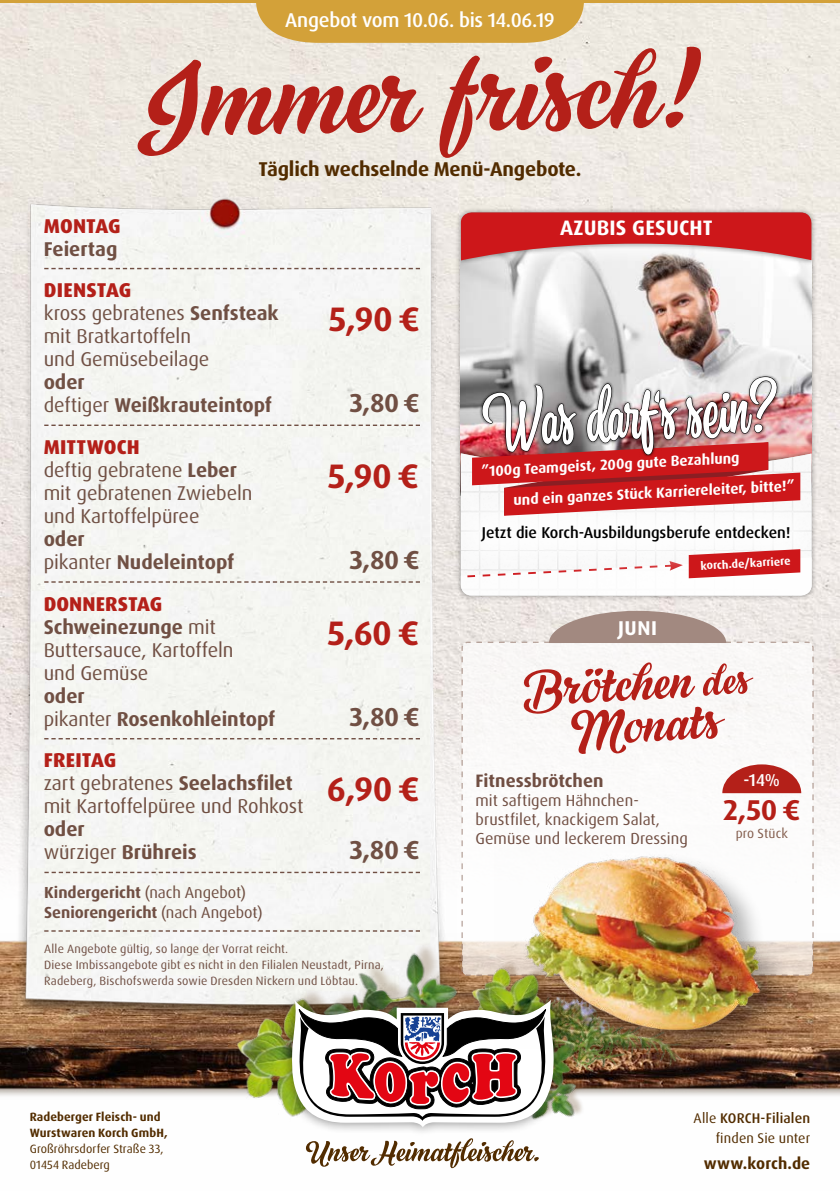
<style>
.page{position:relative;width:840px;height:1191px;background:#fff}
.page>*{position:absolute;margin:0;border:0;box-sizing:border-box;transform-origin:0 0}
.t1{font:227.6px "Black Script";color:#b42019}
.t2{font:106.2px "Black Script";color:#b42019}
.t3{font:60.2px "Kitchen";color:#fff}
.t4{font:59.8px "Black Script";color:#522c00}
.t5{font:700 34px "Dax OT";color:#b42019}
.t6{font:700 28.6px "Dax OT";color:#b41f17}
.t7{font:700 26px "Dax OT";letter-spacing:-.015em;color:#704f43}
.t8{font:700 21px "Dax OT";letter-spacing:.01em;color:#fff}
.t9{font:20px/23px "Dax OT";letter-spacing:-.005em;color:#705044}
.t10{font:20px/23px "Dax OT";letter-spacing:-.005em;color:#704f42}
.t11{font:20px/23px "Dax OT";letter-spacing:-.005em;color:#704f43}
.t12{font:700 20px/23px "Dax OT";color:#705044}
.t13{font:700 20px/23px "Dax OT";color:#704f43}
.t14{font:700 20px "Dax OT";letter-spacing:-.01em;color:#522c00}
.t15{font:500 20px "Dax OT";letter-spacing:-.015em;color:#fff}
.t16{font:700 20px/23px "Dax OT";color:#704f42}
.t17{font:800 20px "Dax OT";color:#b42019}
.t18{font:700 20px "Dax OT";color:#fff}
.t19{font:700 18px "Dax OT";color:#704e42}
.t20{font:500 17.2px "Dax OT";color:#fff}
.t21{font:16px/19.2px "Dax OT";letter-spacing:.005em;color:#704e42}
.t22{font:700 16px/20px "Dax OT";color:#704f43}
.t23{font:700 16px "Dax OT";letter-spacing:.01em;color:#522c00}
.t24{font:500 15.6px "Dax OT";color:#000}
.t25{font:700 14.6px "Dax OT";color:#fff}
.t26{font:14px/20px "Dax OT";letter-spacing:.01em;color:#522c00;text-align:right}
.t27{font:13.4px "Dax OT";letter-spacing:.01em;color:#845e4e}
.t28{font:12px/16px "Dax OT";letter-spacing:.015em;color:#704f43}
.t29{font:700 12px/16px "Dax OT";letter-spacing:.005em;color:#522c00}
.t30{font:12px/16px "Dax OT";letter-spacing:.005em;color:#522c00}
.t31{font:700 11.4px "Dax OT";color:#fff}
.s1{font-weight:800;color:#b42019}
.s2{font-weight:700}
.s3{font-weight:400}
.s4{font-weight:700;font-size:34px;color:#b42019}
.s5{font-weight:500}
</style>
<div class="page">
<img style="left:0;top:2px;width:839px;height:868px">
<img style="left:0;top:940px;width:839px;height:156px">
<svg style="left:256px;top:2px;width:327px;height:41px;background:#d4a645"></svg>
<hr style="left:0;top:0;width:839px;height:2px;background:#d3a139">
<img style="left:17px;top:194px;width:439px;height:843px">
<div style="left:454px;top:207px;width:362px;height:393px;background:#000;opacity:.35"></div>
<img style="left:460px;top:266px;width:351px;height:110px">
<div style="left:460px;top:212px;width:351px;height:54px;background:#000;opacity:.5"></div>
<svg style="left:460px;top:212px;width:351px;height:48px;background:#d1474a"></svg>
<div style="left:479px;top:374px;width:300px;height:83px;background:#000;opacity:.55"></div>
<img style="left:460px;top:376px;width:351px;height:219px">
<svg style="left:44px;top:871px;width:376px;height:2px"></svg>
<svg style="left:44px;top:268px;width:376px;height:1px"></svg>
<svg style="left:44px;top:581px;width:376px;height:2px"></svg>
<svg style="left:44px;top:424px;width:376px;height:2px"></svg>
<svg style="left:44px;top:930px;width:376px;height:1px"></svg>
<svg style="left:44px;top:738px;width:376px;height:1px"></svg>
<svg style="left:460px;top:641px;width:354px;height:274px"></svg>
<svg style="left:722px;top:764px;width:78px;height:29px"></svg>
<img style="left:425px;top:917px;width:267px;height:200px">
<svg style="left:473px;top:611px;width:325px;height:32px;background:#ccbeb8"></svg>
<div style="left:242px;top:940px;width:246px;height:184px;background:#522c00;opacity:.25"></div>
<img style="left:227px;top:946px;width:267px;height:177px">
<div style="left:280px;top:990px;width:285px;height:147px;background:#000;opacity:.5"></div>
<svg style="left:291px;top:999px;width:262px;height:128px"></svg>
<div style="left:525px;top:852px;width:265px;height:208px;background:#000;opacity:.3"></div>
<img style="left:494px;top:825px;width:321px;height:223px">
<div style="left:700px;top:661px;width:54px;height:35px;background:#f9f8f6"></div>
<h3 class="t15" style="left:285px;top:8px;width:271px">Angebot vom 10.06. bis 14.06.19</h3>
<h1 class="t1" style="left:132px;top:-75px;width:572px;rotate:-1deg">Immer frisch!</h1>
<h3 class="t17" style="left:44px;top:213px;width:78px">MONTAG</h3>
<h3 class="t13" style="left:44px;top:237px;width:75px">Feiertag</h3>
<h3 class="t14" style="left:258px;top:156px;width:324px">Täglich wechselnde Menü-Angebote.</h3>
<h3 class="t8" style="left:560px;top:214px;width:154px">AZUBIS GESUCHT</h3>
<h3 class="t9" style="left:44px;top:279px;width:236px"><span class="s1">DIENSTAG<br></span>kross gebratenes <span class="s2">Senfsteak</span></h3>
<h3 class="t9" style="left:44px;top:325px;width:167px">mit Bratkartoffeln und Gemüsebeilage</h3>
<h3 class="t12" style="left:44px;top:371px;width:230px">oder<br><span class="s3">deftiger</span> Weißkrauteintopf</h3>
<h3 class="t9" style="left:44px;top:436px;width:195px"><span class="s1">MITTWOCH<br></span>deftig gebratene <span class="s2">Leber</span></h3>
<h3 class="t9" style="left:44px;top:482px;width:210px">mit gebratenen Zwiebeln und Kartoffelpüree</h3>
<h3 class="t12" style="left:44px;top:528px;width:192px">oder<br><span class="s3">pikanter</span> Nudeleintopf</h3>
<h3 class="t11" style="left:44px;top:592px;width:191px"><span class="s1">DONNERSTAG<br></span><span class="s2">Schweinezunge</span> mit<br>Buttersauce, Kartoffeln und Gemüse</h3>
<h3 class="t13" style="left:44px;top:684px;width:233px">oder<br><span class="s3">pikanter</span> Rosenkohleintopf</h3>
<h3 class="t5" style="left:328px;top:298px;width:93px">5,90 €</h3>
<h3 class="t7" style="left:349px;top:386px;width:72px">3,80 €</h3>
<h3 class="t5" style="left:327px;top:454px;width:93px">5,90 €</h3>
<h3 class="t7" style="left:349px;top:543px;width:72px">3,80 €</h3>
<h3 class="t5" style="left:327px;top:611px;width:93px">5,60 €</h3>
<h3 class="t7" style="left:349px;top:700px;width:72px">3,80 €</h3>
<h3 class="t10" style="left:44px;top:749px;width:377px"><span class="s1">FREITAG<br></span>zart gebratenes <span class="s2">Seelachsfilet</span> <span class="s4">6,90€ </span>mit Kartoffelpüree und Rohkost</h3>
<h3 class="t16" style="left:44px;top:818px;width:154px">oder<br><span class="s3">würziger</span> Brühreis</h3>
<h3 class="t7" style="left:349px;top:833px;width:72px">3,80 €</h3>
<h3 class="t22" style="left:44px;top:882px;width:220px">Kindergericht <span class="s3">(nach Angebot)<br></span>Seniorengericht <span class="s3">(nach Angebot)</span></h3>
<p class="t28" style="left:44px;top:941px;width:341px">Alle Angebote gültig, so lange der Vorrat reicht.<br>Diese Imbissangebote gibt es nicht in den Filialen Neustadt, Pirna,<br>Radeberg, Bischofswerda sowie Dresden Nickern und Löbtau.</p>
<h3 class="t3" style="left:480px;top:378px;width:300px;rotate:-3deg">Was darf‘s sein?</h3>
<p class="t25" style="left:480px;top:462px;width:260px;rotate:-3deg">”100g Teamgeist, 200g gute Bezahlung</p>
<p class="t25" style="left:512px;top:491px;width:282px;rotate:-3deg">und ein ganzes Stück Karriereleiter, bitte!”</p>
<p class="t24" style="left:481px;top:522px;width:310px">Jetzt die Korch-Ausbildungsberufe entdecken!</p>
<h3 class="t18" style="left:618px;top:615px;width:40px">JUNI</h3>
<p class="t31" style="left:700px;top:558px;width:91px;rotate:-3deg">korch.de/karriere</p>
<h2 class="t2" style="left:517px;top:607px;width:172px;rotate:-3deg">Brötchen</h2>
<h2 class="t2" style="left:566px;top:647px;width:151px;rotate:-3deg">Monats</h2>
<h3 class="t19" style="left:475px;top:768px;width:130px">Fitnessbrötchen</h3>
<h3 class="t21" style="left:475px;top:790px;width:214px">mit saftigem Hähnchen&shy;brustfilet, knackigem Salat,<br>Gemüse und leckerem Dressing</h3>
<h3 class="t20" style="left:743px;top:768px;width:38px">-14%</h3>
<h3 class="t6" style="left:722px;top:792px;width:79px">2,50€</h3>
<p class="t27" style="left:735px;top:824px;width:54px">pro Stück</p>
<p class="t29" style="left:30px;top:1109px;width:139px">Radeberger Fleisch- und<br>Wurstwaren Korch GmbH,</p>
<p class="t30" style="left:30px;top:1141px;width:135px">Großröhrsdorfer Straße 33,<br>01454 Radeberg</p>
<h3 class="t4" style="left:305px;top:1105px;width:236px">Unser Heimatfleischer.</h3>
<p class="t26" style="left:693px;top:1108px;width:118px">Alle <span class="s5">KORCH-Filialen </span>finden Sie unter</p>
<h3 class="t23" style="left:703px;top:1153px;width:108px">www.korch.de</h3>
</div>
